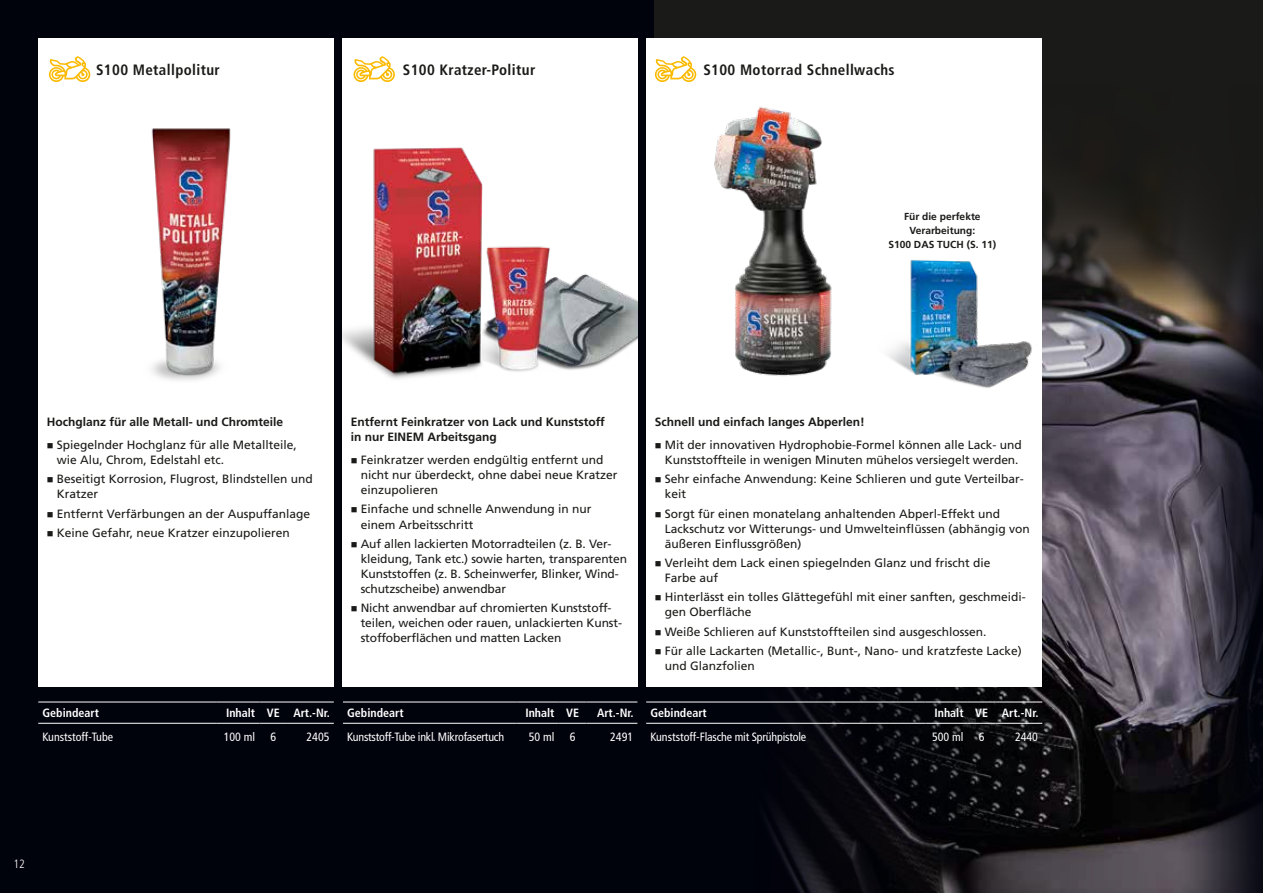
<style>
.page{position:relative;width:1263px;height:893px;background:#00020c}
.page>*{position:absolute;margin:0;border:0;box-sizing:border-box;transform-origin:0 0}
.t1{font:700 condensed 15px "Frutiger LT Pro";letter-spacing:.025em;color:#1a1a18}
.t2{font:12px/15px "Frutiger LT Pro";color:#1a1a18}
.t3{font:700 12px/15px "Frutiger LT Pro";color:#1a1a18}
.t4{font:condensed 12px "Frutiger LT Pro";letter-spacing:-.015em;color:#fff}
.t5{font:700 condensed 12px "Frutiger LT Pro";color:#fff}
.t6{font:300 condensed 12px "Frutiger LT Pro";color:#fff}
.t7{font:700 10.2px/13.6px "Frutiger LT Pro";color:#1a1a18;text-align:center}
</style>
<div class="page">
<img style="left:742px;top:327px;width:521px;height:566px">
<svg style="left:655px;top:0;width:608px;height:327px;fill:#1a1a18"></svg>
<div style="left:342px;top:38px;width:296px;height:649px;background:#fff"></div>
<div style="left:38px;top:38px;width:296px;height:649px;background:#fff"></div>
<div style="left:646px;top:38px;width:396px;height:649px;background:#fff"></div>
<img style="left:714px;top:106px;width:118px;height:270px">
<img style="left:888px;top:260px;width:144px;height:128px">
<img style="left:342px;top:147px;width:296px;height:232px">
<img style="left:151px;top:128px;width:80px;height:253px">
<hr style="left:343px;top:702px;width:173px;height:1px;background:#fff">
<hr style="left:516px;top:702px;width:43px;height:1px;background:#fff">
<svg style="left:559px;top:702px;width:27px;height:1px"></svg>
<hr style="left:586px;top:702px;width:51px;height:1px;background:#fff">
<hr style="left:343px;top:723px;width:173px;height:1px;background:#fff">
<hr style="left:516px;top:723px;width:43px;height:1px;background:#fff">
<svg style="left:559px;top:723px;width:27px;height:1px"></svg>
<hr style="left:586px;top:723px;width:51px;height:1px;background:#fff">
<hr style="left:38px;top:702px;width:179px;height:1px;background:#fff">
<hr style="left:217px;top:702px;width:42px;height:1px;background:#fff">
<svg style="left:259px;top:702px;width:28px;height:1px"></svg>
<hr style="left:287px;top:702px;width:47px;height:1px;background:#fff">
<hr style="left:38px;top:723px;width:179px;height:1px;background:#fff">
<hr style="left:217px;top:723px;width:42px;height:1px;background:#fff">
<svg style="left:259px;top:723px;width:28px;height:1px"></svg>
<hr style="left:287px;top:723px;width:47px;height:1px;background:#fff">
<hr style="left:646px;top:702px;width:279px;height:1px;background:#fff">
<hr style="left:925px;top:702px;width:43px;height:1px;background:#fff">
<svg style="left:968px;top:702px;width:27px;height:1px"></svg>
<hr style="left:995px;top:702px;width:47px;height:1px;background:#fff">
<hr style="left:646px;top:723px;width:279px;height:1px;background:#fff">
<hr style="left:925px;top:723px;width:43px;height:1px;background:#fff">
<svg style="left:968px;top:723px;width:27px;height:1px"></svg>
<hr style="left:995px;top:723px;width:47px;height:1px;background:#fff">
<svg style="left:49px;top:56px;width:41px;height:26px"></svg>
<svg style="left:353px;top:56px;width:42px;height:26px"></svg>
<svg style="left:655px;top:56px;width:41px;height:26px"></svg>
<p class="t1" style="left:96px;top:61px;width:125px">S100 Metallpolitur</p>
<p class="t1" style="left:403px;top:61px;width:134px">S100 Kratzer-Politur</p>
<p class="t1" style="left:703px;top:61px;width:193px">S100 Motorrad Schnellwachs</p>
<p class="t7" style="left:888px;top:210px;width:109px">Für die perfekte<br>Verarbeitung:<br>S100 DAS TUCH (S. 11)</p>
<p class="t3" style="left:47px;top:414px;width:238px">Hochglanz für alle Metall- und Chromteile</p>
<p class="t2" style="left:57px;top:438px;width:242px;text-indent:-10px">■ Spiegelnder Hochglanz für alle Metallteile, wie Alu, Chrom, Edelstahl etc.</p>
<p class="t2" style="left:57px;top:472px;width:258px;text-indent:-10px">■ Beseitigt Korrosion, Flugrost, Blindstellen und<br>Kratzer</p>
<p class="t2" style="left:47px;top:506px;width:265px">■ Entfernt Verfärbungen an der Auspuffanlage</p>
<p class="t2" style="left:47px;top:525px;width:245px">■ Keine Gefahr, neue Kratzer einzupolieren</p>
<p class="t5" style="left:43px;top:706px;width:58px">Gebindeart</p>
<p class="t5" style="left:226px;top:706px;width:105px">Inhalt VE Art.-Nr.</p>
<p class="t4" style="left:43px;top:729px;width:72px">Kunststoff-Tube</p>
<p class="t4" style="left:224px;top:729px;width:33px">100 ml</p>
<p class="t4" style="left:270px;top:729px;width:7px">6</p>
<p class="t4" style="left:307px;top:729px;width:25px">2405</p>
<p class="t3" style="left:351px;top:414px;width:256px">Entfernt Feinkratzer von Lack und Kunststoff in nur EINEM Arbeitsgang</p>
<p class="t2" style="left:361px;top:453px;width:258px;text-indent:-10px">■ Feinkratzer werden endgültig entfernt und nicht nur überdeckt, ohne dabei neue Kratzer einzupolieren</p>
<p class="t2" style="left:361px;top:502px;width:232px;text-indent:-10px">■ Einfache und schnelle Anwendung in nur einem Arbeitsschritt</p>
<p class="t2" style="left:361px;top:536px;width:268px;text-indent:-10px">■ Auf allen lackierten Motorradteilen (z. B. Ver&shy;kleidung, Tank etc.) sowie harten, transparenten Kunststoffen (z. B. Scheinwerfer, Blinker, Wind&shy;schutzscheibe) anwendbar</p>
<p class="t2" style="left:361px;top:600px;width:263px;text-indent:-10px">■ Nicht anwendbar auf chromierten Kunststoff&shy;teilen, weichen oder rauen, unlackierten Kunst&shy;stoffoberflächen und matten Lacken</p>
<p class="t5" style="left:347px;top:706px;width:58px">Gebindeart</p>
<p class="t5" style="left:525px;top:706px;width:55px">Inhalt VE</p>
<p class="t5" style="left:597px;top:706px;width:38px">Art.-Nr.</p>
<p class="t4" style="left:347px;top:729px;width:159px">Kunststoff-Tube inkl. Mikrofasertuch</p>
<p class="t4" style="left:529px;top:729px;width:27px">50 ml</p>
<p class="t4" style="left:570px;top:729px;width:7px">6</p>
<p class="t4" style="left:610px;top:729px;width:25px">2491</p>
<p class="t3" style="left:655px;top:414px;width:212px">Schnell und einfach langes Abperlen!</p>
<p class="t2" style="left:655px;top:438px;width:368px;text-align:center">■ Mit der innovativen Hydrophobie-Formel können alle Lack- und<br>Kunststoffteile in wenigen Minuten mühelos versiegelt werden.</p>
<p class="t2" style="left:665px;top:472px;width:360px;text-indent:-10px">■ Sehr einfache Anwendung: Keine Schlieren und gute Verteilbar&shy;keit</p>
<p class="t2" style="left:665px;top:506px;width:366px;text-indent:-10px">■ Sorgt für einen monatelang anhaltenden Abperl-Effekt und<br>Lackschutz vor Witterungs- und Umwelteinflüssen (abhängig von äußeren Einflussgrößen)</p>
<p class="t2" style="left:665px;top:555px;width:327px;text-indent:-10px">■ Verleiht dem Lack einen spiegelnden Glanz und frischt die<br>Farbe auf</p>
<p class="t2" style="left:665px;top:590px;width:362px;text-indent:-10px">■ Hinterlässt ein tolles Glättegefühl mit einer sanften, geschmeidi&shy;gen Oberfläche</p>
<p class="t2" style="left:655px;top:624px;width:333px">■ Weiße Schlieren auf Kunststoffteilen sind ausgeschlossen.</p>
<p class="t2" style="left:665px;top:643px;width:358px;text-indent:-10px">■ Für alle Lackarten (Metallic-, Bunt-, Nano- und kratzfeste Lacke) und Glanzfolien</p>
<p class="t5" style="left:650px;top:706px;width:58px">Gebindeart</p>
<p class="t5" style="left:934px;top:706px;width:105px">Inhalt VE Art.-Nr.</p>
<p class="t4" style="left:650px;top:729px;width:157px">Kunststoff-Flasche mit Sprühpistole</p>
<p class="t4" style="left:932px;top:729px;width:33px">500 ml</p>
<p class="t4" style="left:979px;top:729px;width:7px">6</p>
<p class="t4" style="left:1015px;top:729px;width:25px">2440</p>
<p class="t6" style="left:13px;top:857px;width:13px">12</p>
</div>
